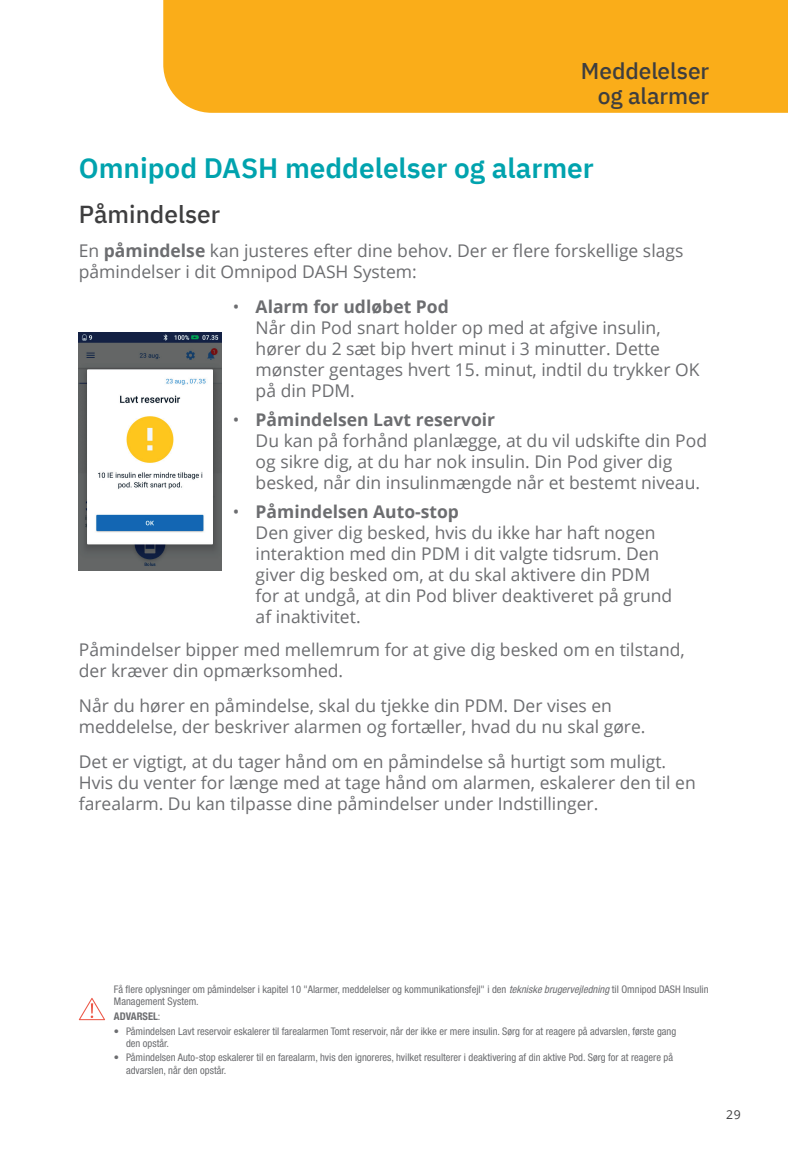
<style>
.page{position:relative;width:788px;height:1166px;background:#fff}
.page>*{position:absolute;margin:0;border:0;box-sizing:border-box;transform-origin:0 0}
.Headline{font:600 28px "IBM Plex Sans";color:#00a3ae}
.Subhead{font:500 24.5px "IBM Plex Sans";color:#3e3e3f}
.Header_Small_Right{font:500 22.75px/25.4px "IBM Plex Sans";letter-spacing:-.005em;color:#3e3e3f;text-align:right}
.Body_Copy{font:17.5px/21px "Open Sans";color:#6c6d70}
.t1{font:12.25px "Open Sans";color:#3e3e3f}
.Legal{font:condensed 10.5px/12.6px "Helvetica Neue LT Std";color:#6c6d70}
.Legal-2{font:700 condensed 10.5px "Helvetica Neue";color:#6c6d70}
.s1{font-weight:700}
.s2{font-style:italic}
.s3{font-family:"Helvetica Neue LT Std";font-weight:400}
</style>
<div class="page">
<div style="left:163px;top:0;width:625px;height:113px;background:#faad19"></div>
<img style="left:79px;top:333px;width:142px;height:237px">
<svg style="left:79px;top:998px;width:26px;height:22px"></svg>
<p class="Header_Small_Right" style="left:581px;top:56px;width:130px">Meddelelser og alarmer</p>
<p class="Headline" style="left:79px;top:146px;width:516px">Omnipod DASH meddelelser og alarmer</p>
<p class="Subhead" style="left:79px;top:195px;width:143px">Påmindelser</p>
<p class="Body_Copy" style="left:79px;top:240px;width:606px">En <span class="s1">påmindelse</span> kan justeres efter dine behov. Der er flere forskellige slags påmindelser i dit Omnipod DASH System:</p>
<p class="Body_Copy" style="left:256px;top:296px;width:445px;text-indent:-23px">• <span class="s1">Alarm for udløbet Pod<br></span>Når din Pod snart holder op med at afgive insulin, hører du 2 sæt bip hvert minut i 3 minutter. Dette mønster gentages hvert 15. minut, indtil du trykker OK på din PDM.</p>
<p class="Body_Copy" style="left:256px;top:409px;width:453px;text-indent:-23px">• <span class="s1">Påmindelsen Lavt reservoir<br></span>Du kan på forhånd planlægge, at du vil udskifte din Pod og sikre dig, at du har nok insulin. Din Pod giver dig besked, når din insulinmængde når et bestemt niveau.</p>
<p class="Body_Copy" style="left:256px;top:501px;width:418px;text-indent:-23px">• <span class="s1">Påmindelsen Auto-stop<br></span>Den giver dig besked, hvis du ikke har haft nogen interaktion med din PDM i dit valgte tidsrum. Den giver dig besked om, at du skal aktivere din PDM for at undgå, at din Pod bliver deaktiveret på grund af inaktivitet.</p>
<p class="Body_Copy" style="left:79px;top:638px;width:607px">Påmindelser bipper med mellemrum for at give dig besked om en tilstand, der kræver din opmærksomhed.</p>
<p class="Body_Copy" style="left:79px;top:694px;width:568px">Når du hører en påmindelse, skal du tjekke din PDM. Der vises en meddelelse, der beskriver alarmen og fortæller, hvad du nu skal gøre.</p>
<p class="Body_Copy" style="left:79px;top:751px;width:618px">Det er vigtigt, at du tager hånd om en påmindelse så hurtigt som muligt.<br>Hvis du venter for længe med at tage hånd om alarmen, eskalerer den til en farealarm. Du kan tilpasse dine påmindelser under Indstillinger.</p>
<p class="Legal" style="left:114px;top:982px;width:596px">Få flere oplysninger om påmindelser i kapitel 10 "Alarmer, meddelelser og kommunikationsfejl" i den <span class="s2">tekniske brugervejledning</span> til Omnipod DASH Insulin<br>Management System.</p>
<p class="Legal-2" style="left:114px;top:1007px;width:48px">ADVARSEL<span class="s3">:</span></p>
<p class="Legal" style="left:126px;top:1024px;width:551px;text-indent:-12px">• Påmindelsen Lavt reservoir eskalerer til farealarmen Tomt reservoir, når der ikke er mere insulin. Sørg for at reagere på advarslen, første gang den opstår.</p>
<p class="Legal" style="left:126px;top:1051px;width:548px;text-indent:-12px">• Påmindelsen Auto-stop eskalerer til en farealarm, hvis den ignoreres, hvilket resulterer i deaktivering af din aktive Pod. Sørg for at reagere på advarslen, når den opstår.</p>
<p class="t1" style="left:726px;top:1105px;width:16px">29</p>
</div>
